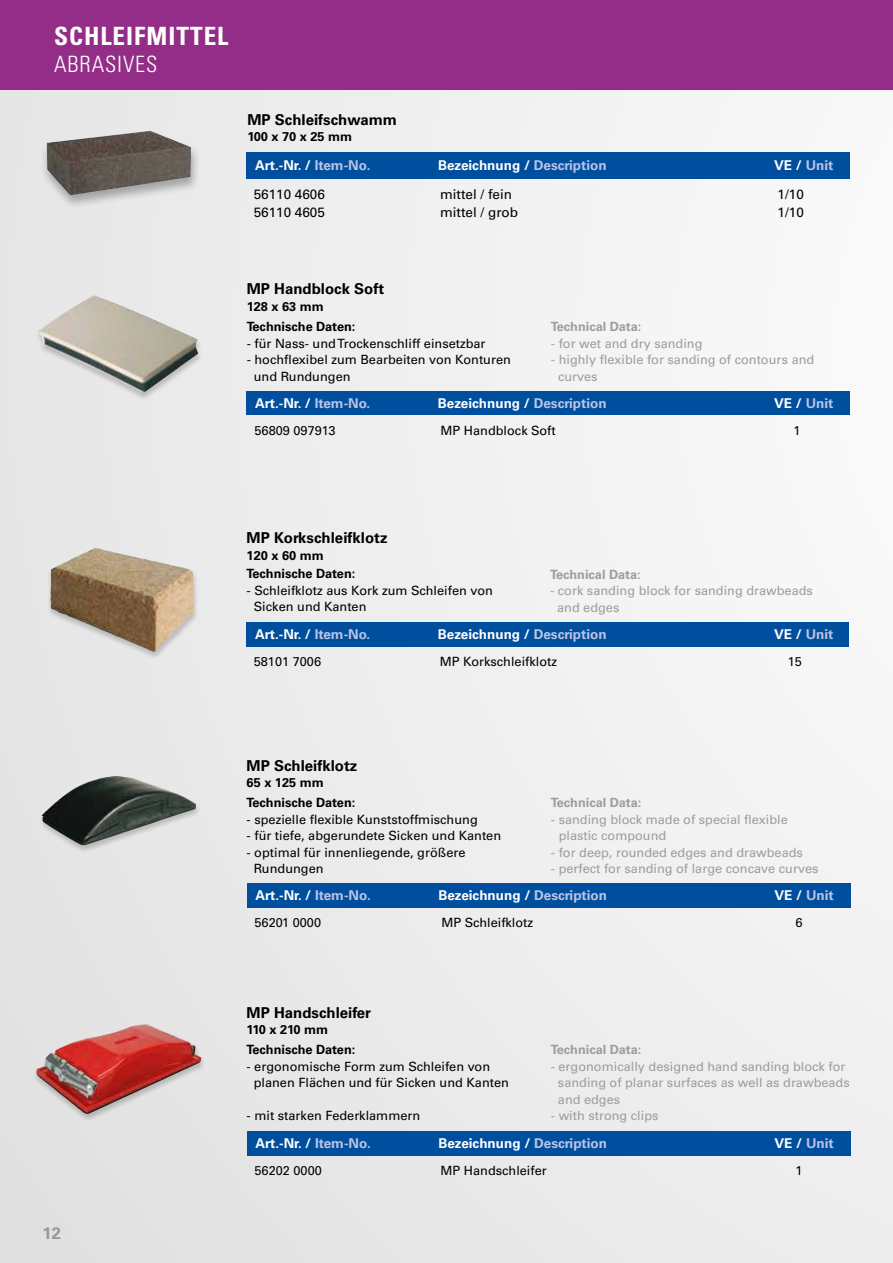
<style>
.page{position:relative;width:893px;height:1263px;background:#eee}
.page>*{position:absolute;margin:0;border:0;box-sizing:border-box;transform-origin:0 0}
.t1{font:25.2px "Univers LTCYR 67 Bold Cond";letter-spacing:.04em;color:#fff}
.t2{font:22.5px "Univers LTCYR 47 Light Cond";letter-spacing:.04em;color:#fff}
.t3{font:700 16.5px "Univers LT Pro 65";color:#97989a}
.t4{font:700 15px "Univers LT Pro 65";color:#000}
.t5{font:700 13.5px "Univers LT Pro 65";color:#fff}
.t6{font:13.5px/18px "Univers LTCYR 55 Roman";color:#000}
.t7{font:700 13.5px "Univers LT Pro 65";color:#bcc4e5}
.t8{font:12.75px/16.5px "Univers LT Pro 55 Roman";color:#000}
.t9{font:12.75px/16.5px "Univers LT Pro 55 Roman";color:#9d9d9c}
.t10{font:700 12.75px "Univers LT Pro 65";color:#000}
.t11{font:700 12.75px "Univers LT Pro 65";color:#9d9d9c}
.s1{color:#bcc4e5}
.s2{color:#fff}
</style>
<div class="page">
<div style="left:0;top:0;width:893px;height:89px;background:#942d87"></div>
<div style="left:247px;top:152px;width:603px;height:27px;background:#004f9f"></div>
<div style="left:40px;top:129px;width:160px;height:80px;background:#000;opacity:.3"></div>
<img style="left:47px;top:134px;width:144px;height:61px">
<div style="left:247px;top:392px;width:603px;height:23px;background:#004f9f"></div>
<div style="left:35px;top:295px;width:168px;height:106px;background:#e9e8e9"></div>
<img style="left:38px;top:295px;width:160px;height:97px">
<div style="left:38px;top:776px;width:164px;height:78px;background:#000;opacity:.2"></div>
<img style="left:42px;top:776px;width:154px;height:69px">
<div style="left:247px;top:883px;width:603px;height:24px;background:#004f9f"></div>
<div style="left:247px;top:1131px;width:603px;height:24px;background:#004f9f"></div>
<div style="left:33px;top:1024px;width:174px;height:99px;background:#e4e3e4"></div>
<img style="left:36px;top:1024px;width:165px;height:91px">
<div style="left:47px;top:548px;width:152px;height:113px;background:#000;opacity:.2"></div>
<img style="left:50px;top:548px;width:44px;height:67px">
<div style="left:247px;top:622px;width:602px;height:24px;background:#004f9f"></div>
<svg style="left:892px;top:183px;width:1px;height:439px"></svg>
<h1 class="t1" style="left:54px;top:21px;width:176px">SCHLEIFMITTEL</h1>
<h2 class="t2" style="left:54px;top:49px;width:105px">ABRASIVES</h2>
<p class="t4" style="left:247px;top:110px;width:151px">MP Schleifschwamm</p>
<p class="t10" style="left:247px;top:129px;width:106px">100 x 70 x 25 mm</p>
<p class="t5" style="left:255px;top:157px;width:117px">Art.-Nr. / <span class="s1">Item-No.</span></p>
<p class="t5" style="left:438px;top:157px;width:170px">Bezeichnung / <span class="s1">Description</span></p>
<p class="t7" style="left:774px;top:157px;width:61px"><span class="s2">VE /</span> Unit</p>
<p class="t6" style="left:254px;top:185px;width:73px">56110 4606<br>56110 4605</p>
<p class="t6" style="left:440px;top:185px;width:80px">mittel / fein mittel / grob</p>
<p class="t6" style="left:778px;top:185px;width:28px">1/10<br>1/10</p>
<p class="t4" style="left:247px;top:280px;width:139px">MP Handblock Soft</p>
<p class="t10" style="left:247px;top:299px;width:79px">128 x 63 mm</p>
<p class="t10" style="left:247px;top:319px;width:110px">Technische Daten:</p>
<p class="t8" style="left:247px;top:335px;width:240px">- für Nass- und Trockenschliff einsetzbar</p>
<p class="t8" style="left:254px;top:351px;width:259px;text-indent:-7px">- hochflexibel zum Bearbeiten von Konturen und Rundungen</p>
<p class="t11" style="left:551px;top:319px;width:92px">Technical Data:</p>
<p class="t9" style="left:551px;top:335px;width:153px">- for wet and dry sanding</p>
<p class="t9" style="left:558px;top:351px;width:258px;text-indent:-7px">- highly flexible for sanding of contours and curves</p>
<p class="t5" style="left:255px;top:395px;width:117px">Art.-Nr. / <span class="s1">Item-No.</span></p>
<p class="t5" style="left:438px;top:395px;width:170px">Bezeichnung / <span class="s1">Description</span></p>
<p class="t7" style="left:774px;top:395px;width:61px"><span class="s2">VE /</span> Unit</p>
<p class="t8" style="left:255px;top:422px;width:82px">56809 097913</p>
<p class="t8" style="left:441px;top:422px;width:117px">MP Handblock Soft</p>
<p class="t8" style="left:793px;top:422px;width:9px">1</p>
<p class="t3" style="left:43px;top:1223px;width:20px">12</p>
<p class="t4" style="left:247px;top:529px;width:142px">MP Korkschleifklotz</p>
<p class="t10" style="left:247px;top:547px;width:79px">120 x 60 mm</p>
<p class="t10" style="left:247px;top:566px;width:110px">Technische Daten:</p>
<p class="t8" style="left:254px;top:582px;width:241px;text-indent:-7px">- Schleifklotz aus Kork zum Schleifen von<br>Sicken und Kanten</p>
<p class="t11" style="left:550px;top:566px;width:92px">Technical Data:</p>
<p class="t9" style="left:557px;top:582px;width:257px;text-indent:-7px">- cork sanding block for sanding drawbeads and edges</p>
<p class="t5" style="left:255px;top:626px;width:117px">Art.-Nr. / <span class="s1">Item-No.</span></p>
<p class="t5" style="left:438px;top:626px;width:170px">Bezeichnung / <span class="s1">Description</span></p>
<p class="t7" style="left:774px;top:626px;width:61px"><span class="s2">VE /</span> Unit</p>
<p class="t8" style="left:254px;top:653px;width:69px">58101 7006</p>
<p class="t8" style="left:440px;top:653px;width:119px">MP Korkschleifklotz</p>
<p class="t4" style="left:247px;top:756px;width:112px">MP Schleifklotz</p>
<p class="t10" style="left:247px;top:775px;width:79px">65 x 125 mm</p>
<p class="t8" style="left:788px;top:653px;width:16px">15</p>
<p class="t10" style="left:247px;top:795px;width:110px">Technische Daten:</p>
<p class="t8" style="left:247px;top:811px;width:233px">- spezielle flexible Kunststoffmischung</p>
<p class="t8" style="left:247px;top:828px;width:256px">- für tiefe, abgerundete Sicken und Kanten</p>
<p class="t8" style="left:254px;top:844px;width:213px;text-indent:-7px">- optimal für innenliegende, größere<br>Rundungen</p>
<p class="t11" style="left:551px;top:795px;width:92px">Technical Data:</p>
<p class="t9" style="left:559px;top:811px;width:231px;text-indent:-8px">- sanding block made of special flexible plastic compound</p>
<p class="t9" style="left:551px;top:844px;width:254px">- for deep, rounded edges and drawbeads</p>
<p class="t9" style="left:551px;top:861px;width:269px">- perfect for sanding of large concave curves</p>
<p class="t5" style="left:255px;top:887px;width:117px">Art.-Nr. / <span class="s1">Item-No.</span></p>
<p class="t5" style="left:438px;top:887px;width:170px">Bezeichnung / <span class="s1">Description</span></p>
<p class="t7" style="left:775px;top:887px;width:61px"><span class="s2">VE /</span> Unit</p>
<p class="t8" style="left:254px;top:915px;width:68px">56201 0000</p>
<p class="t8" style="left:441px;top:915px;width:93px">MP Schleifklotz</p>
<p class="t8" style="left:795px;top:915px;width:9px">6</p>
<p class="t4" style="left:247px;top:1003px;width:126px">MP Handschleifer</p>
<p class="t10" style="left:247px;top:1022px;width:83px">110 x 210 mm</p>
<p class="t10" style="left:247px;top:1042px;width:110px">Technische Daten:</p>
<p class="t8" style="left:254px;top:1058px;width:257px;text-indent:-7px">- ergonomische Form zum Schleifen von planen Flächen und für Sicken und Kanten</p>
<p class="t8" style="left:247px;top:1107px;width:175px">- mit starken Federklammern</p>
<p class="t11" style="left:551px;top:1042px;width:92px">Technical Data:</p>
<p class="t9" style="left:558px;top:1058px;width:293px;text-indent:-7px">- ergonomically designed hand sanding block for sanding of planar surfaces as well as drawbeads and edges</p>
<p class="t9" style="left:551px;top:1107px;width:109px">- with strong clips</p>
<p class="t5" style="left:255px;top:1135px;width:117px">Art.-Nr. / <span class="s1">Item-No.</span></p>
<p class="t5" style="left:438px;top:1135px;width:170px">Bezeichnung / <span class="s1">Description</span></p>
<p class="t7" style="left:775px;top:1135px;width:61px"><span class="s2">VE /</span> Unit</p>
<p class="t8" style="left:254px;top:1162px;width:69px">56202 0000</p>
<p class="t8" style="left:441px;top:1162px;width:108px">MP Handschleifer</p>
<p class="t8" style="left:795px;top:1162px;width:9px">1</p>
</div>
